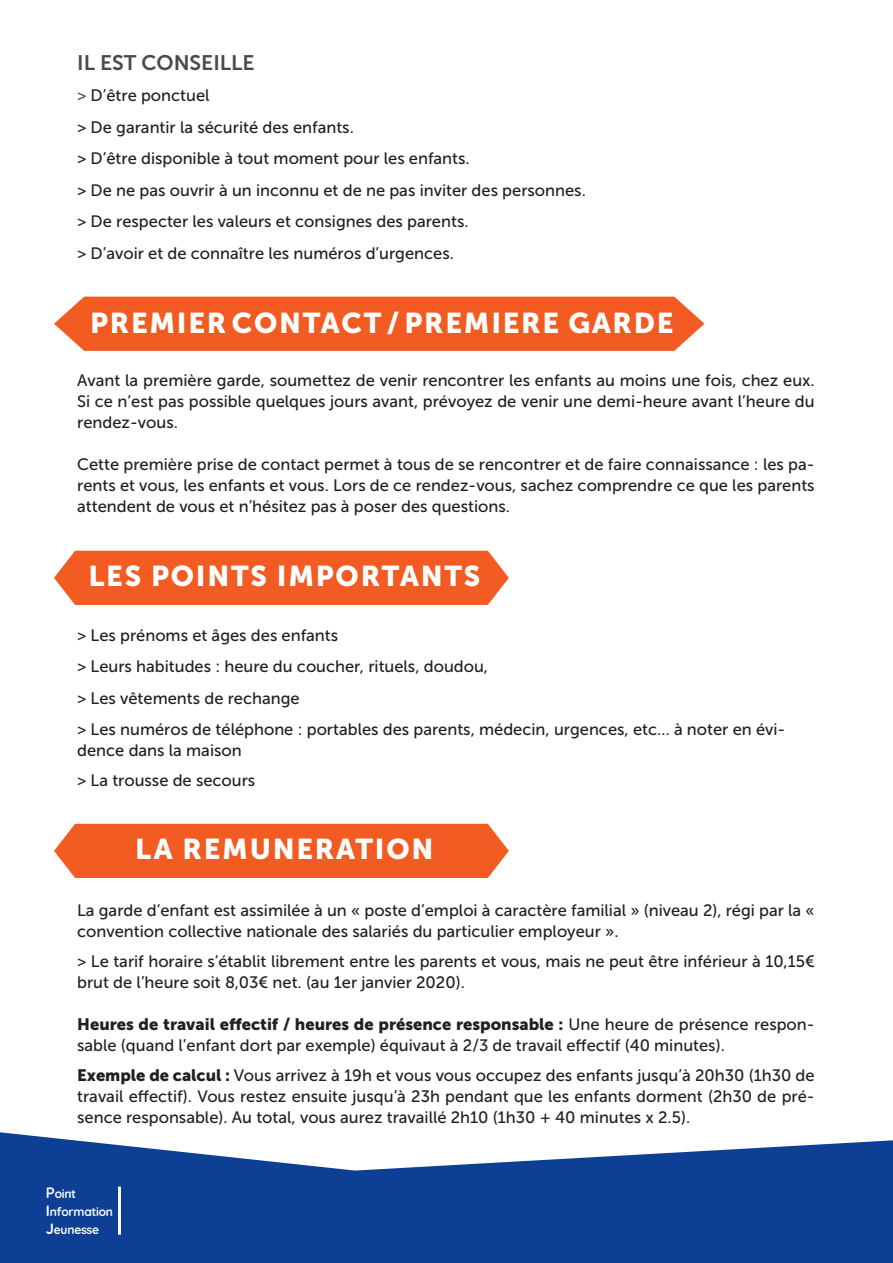
<style>
.page{position:relative;width:893px;height:1263px;background:#fff}
.page>*{position:absolute;margin:0;border:0;box-sizing:border-box;transform-origin:0 0}
.t1{font:28.5px "Museo Sans 900";letter-spacing:.06em;color:#fff}
.t2{font:21px "Museo Sans 700";color:#494a4b}
.t3{font:16.5px/21px "Museo Sans 500";color:#231f20}
.t4{font:700 12px "Quicksand";letter-spacing:-.02em;color:#fcfcfc}
.s1{color:#494a4b}
.s2{font-family:"Museo Sans 900"}
.s3{font-size:15px}
</style>
<div class="page">
<svg style="left:0;top:1132px;width:893px;height:131px;fill:#0d3f94"></svg>
<div style="left:54px;top:297px;width:650px;height:54px;background:#f25b21"></div>
<div style="left:54px;top:551px;width:455px;height:54px;background:#f25b21"></div>
<div style="left:54px;top:824px;width:455px;height:54px;background:#f25b21"></div>
<p class="t2" style="left:77px;top:51px;width:179px">IL EST CONSEILLE</p>
<p class="t3" style="left:77px;top:85px;width:134px"><span class="s1">&gt;</span> D’être ponctuel</p>
<p class="t3" style="left:77px;top:117px;width:278px">&gt; De garantir la sécurité des enfants.</p>
<p class="t3" style="left:77px;top:148px;width:394px">&gt; D’être disponible à tout moment pour les enfants.</p>
<p class="t3" style="left:77px;top:180px;width:510px">&gt; De ne pas ouvrir à un inconnu et de ne pas inviter des personnes.</p>
<p class="t3" style="left:77px;top:211px;width:393px">&gt; De respecter les valeurs et consignes des parents.</p>
<p class="t3" style="left:77px;top:243px;width:378px">&gt; D’avoir et de connaître les numéros d’urgences.</p>
<p class="t1" style="left:90px;top:307px;width:585px">PREMIER CONTACT / PREMIERE GARDE</p>
<p class="t3" style="left:77px;top:370px;width:739px;text-align:justify">Avant la première garde, soumettez de venir rencontrer les enfants au moins une fois, chez eux.<br>Si ce n’est pas possible quelques jours avant, prévoyez de venir une demi-heure avant l’heure du rendez-vous.</p>
<p class="t3" style="left:77px;top:454px;width:739px;text-align:justify">Cette première prise de contact permet à tous de se rencontrer et de faire connaissance : les pa&shy;rents et vous, les enfants et vous. Lors de ce rendez-vous, sachez comprendre ce que les parents attendent de vous et n’hésitez pas à poser des questions.</p>
<p class="t1" style="left:88px;top:559px;width:393px">LES POINTS IMPORTANTS</p>
<p class="t3" style="left:77px;top:624px;width:262px">&gt; Les prénoms et âges des enfants</p>
<p class="t3" style="left:77px;top:656px;width:412px">&gt; Leurs habitudes : heure du coucher, rituels, doudou,</p>
<p class="t3" style="left:77px;top:687px;width:224px">&gt; Les vêtements de rechange</p>
<p class="t3" style="left:77px;top:719px;width:710px">&gt; Les numéros de téléphone : portables des parents, médecin, urgences, etc… à noter en évi&shy;dence dans la maison</p>
<p class="t3" style="left:77px;top:770px;width:180px">&gt; La trousse de secours</p>
<p class="t1" style="left:135px;top:832px;width:300px">LA REMUNERATION</p>
<p class="t3" style="left:77px;top:900px;width:739px">La garde d’enfant est assimilée à un « poste d’emploi à caractère familial » (niveau 2), régi par la « convention collective nationale des salariés du particulier employeur ».</p>
<p class="t3" style="left:77px;top:951px;width:739px">&gt; Le tarif horaire s’établit librement entre les parents et vous, mais ne peut être inférieur à 10,15€ brut de l’heure soit 8,03€ net. (au 1er janvier 2020).</p>
<p class="t3" style="left:77px;top:1014px;width:739px"><span class="s2">Heures de travail effectif / heures de présence responsable :</span> Une heure de présence respon&shy;sable (quand l’enfant dort par exemple) équivaut à 2/3 de travail effectif (40 minutes).</p>
<p class="t3" style="left:77px;top:1065px;width:739px;text-align:justify"><span class="s2">Exemple de calcul :</span> Vous arrivez à 19h et vous vous occupez des enfants jusqu’à 20h30 (1h30 de travail effectif). Vous restez ensuite jusqu’à 23h pendant que les enfants dorment (2h30 de pré&shy;sence responsable). Au total, vous aurez travaillé 2h10 (1h30 + 40 minutes x 2.5).</p>
<p class="t4" style="left:46px;top:1184px;width:32px"><span class="s3">P</span>oint</p>
<p class="t4" style="left:46px;top:1202px;width:69px"><span class="s3">I</span>nformation</p>
<p class="t4" style="left:46px;top:1220px;width:55px"><span class="s3">J</span>eunesse</p>
</div>
